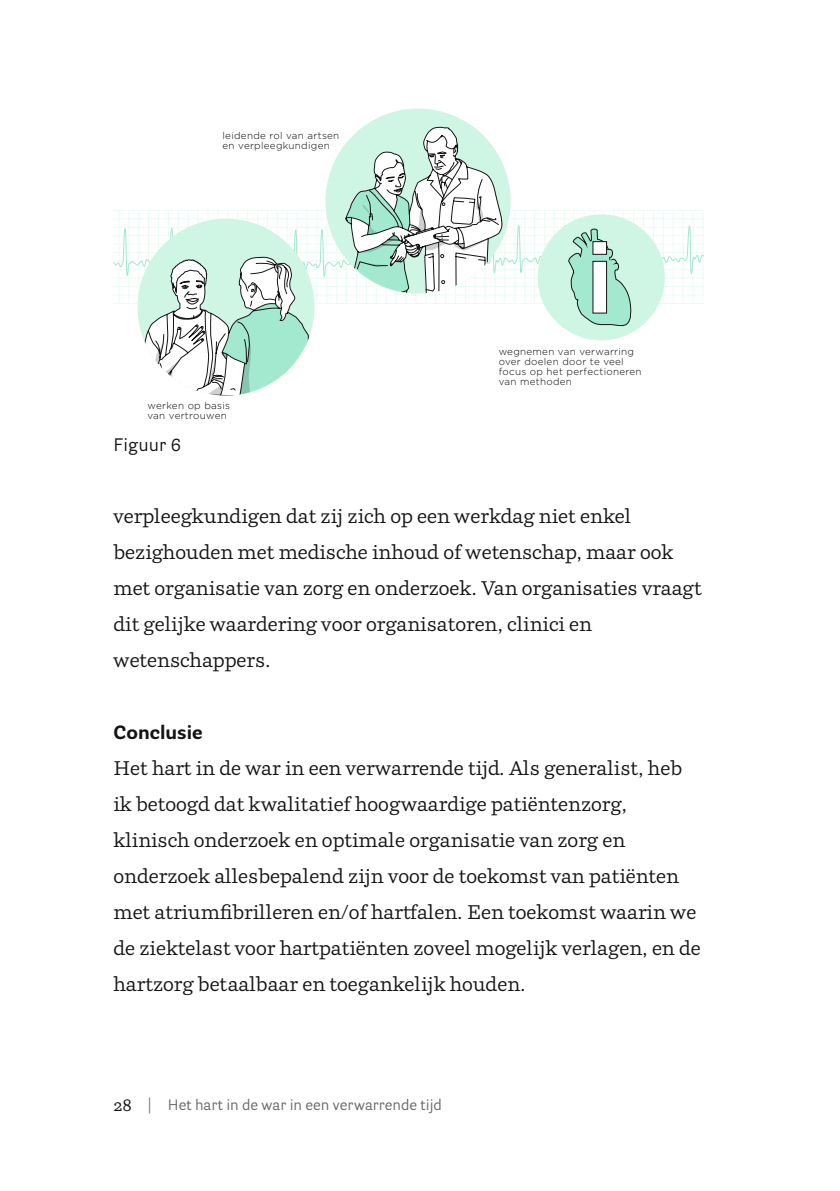
<style>
.page{position:relative;width:840px;height:1191px;background:#fff}
.page>*{position:absolute;margin:0;border:0;box-sizing:border-box;transform-origin:0 0}
.Alinea-Eerste{font:19.6px/36px "Parry";color:#131413}
.Kop1{font:700 19px "Parry Grotesque";color:#131413}
.Bijschrift{font:18px "Parry Grotesque";color:#131413}
.t1{font:15px "Parry Grotesque";color:#686867}
.t2{font:300 9.8px/9.8px "Gotham";letter-spacing:.03em;color:#070706}
.s1{font-family:"Parry";font-size:17px;color:#131413}
.s2{font-size:16px}
</style>
<div class="page">
<hr style="left:712px;top:195px;width:1px;height:184px;background:#ecfcf5">
<div style="left:325px;top:109px;width:185px;height:184px;background:#cff6e4;border-radius:50%"></div>
<svg style="left:113px;top:127px;width:590px;height:268px"></svg>
<p class="t2" style="left:222px;top:130px;width:118px">leidende rol van artsen en verpleegkundigen</p>
<p class="t2" style="left:147px;top:400px;width:84px">werken op basis van vertrouwen</p>
<p class="Bijschrift" style="left:113px;top:432px;width:69px">Figuur 6</p>
<p class="t2" style="left:498px;top:347px;width:144px">wegnemen van verwarring over doelen door te veel focus op het perfectioneren van methoden</p>
<p class="Alinea-Eerste" style="left:113px;top:498px;width:589px">verpleegkundigen dat zij zich op een werkdag niet enkel bezighouden met medische inhoud of wetenschap, maar ook met organisatie van zorg en onderzoek. Van organisaties vraagt dit gelijke waardering voor organisatoren, clinici en wetenschappers.</p>
<p class="Kop1" style="left:113px;top:719px;width:91px">Conclusie</p>
<p class="Alinea-Eerste" style="left:113px;top:750px;width:588px">Het hart in de war in een verwarrende tijd. Als generalist, heb ik betoogd dat kwalitatief hoogwaardige patiëntenzorg, klinisch onderzoek en optimale organisatie van zorg en onderzoek allesbepalend zijn voor de toekomst van patiënten met atriumfibrilleren en/of hartfalen. Een toekomst waarin we de ziektelast voor hartpatiënten zoveel mogelijk verlagen, en de hartzorg betaalbaar en toegankelijk houden.</p>
<p class="t1" style="left:113px;top:1094px;width:330px"><span class="s1">28</span> <span class="s2">|</span> Het hart in de war in een verwarrende tijd</p>
</div>
